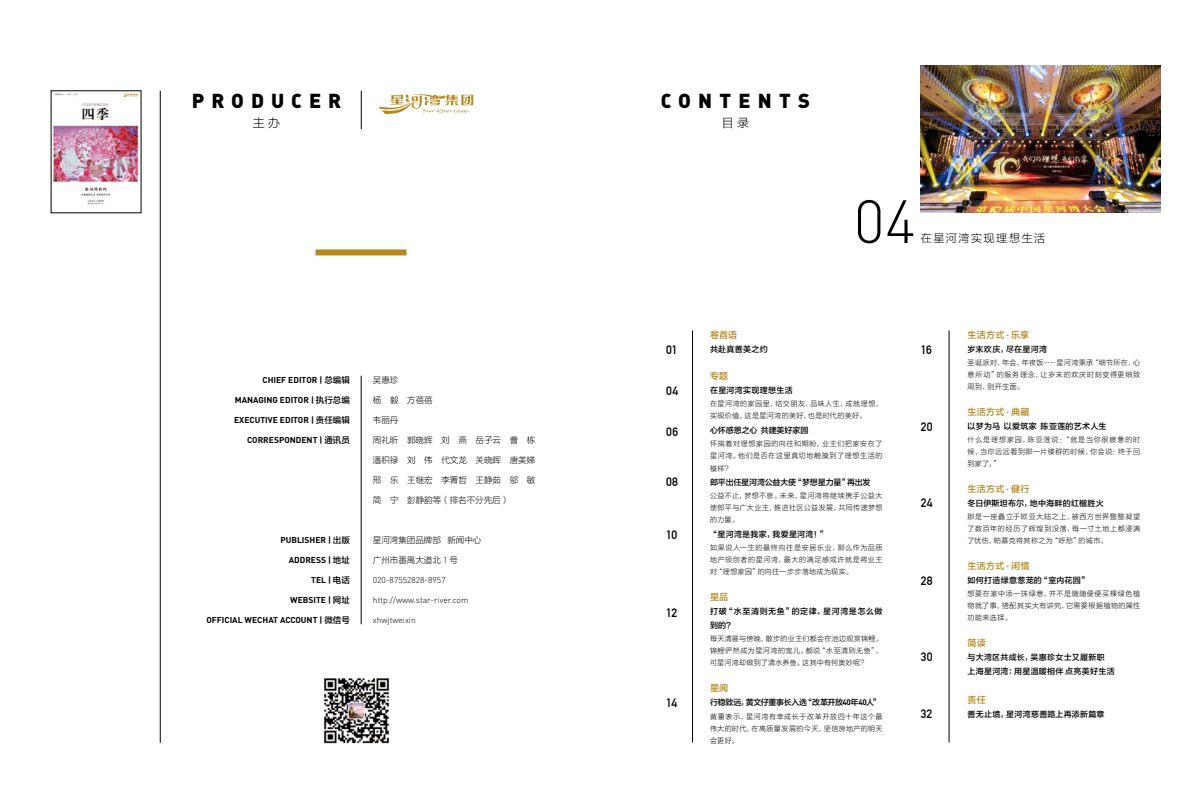
<style>
.page{position:relative;width:1191px;height:808px;background:#fff}
.page>*{position:absolute;margin:0;border:0;box-sizing:border-box;transform-origin:0 0}
.t1{font:300 60px "DIN";color:#000}
.t2{font:20px "DIN Black Alternate";letter-spacing:.365em;color:#000}
.t3{font:20px "DIN Black Alternate";letter-spacing:.345em;color:#000}
.t4{font:700 12px "DIN Alternate";letter-spacing:.01em;color:#000}
.t5{font:12px "FZLTXHJW GB1 0";color:#000}
.t6{font:11px "FZLTXHJW GB1 0";letter-spacing:.14em;color:#000}
.t7{font:9px "FZLTZHK GBK1 0";letter-spacing:.02em;color:#b5871c}
.t8{font:700 8.5px "DIN Pro";color:#000}
.t9{font:8.5px "FZLTXHJW GB1 0";color:#000}
.t10{font:300 8.5px "DIN";color:#000}
.t11{font:8px/14px "FZLTZHK GBK1 0";letter-spacing:.03em;color:#000}
.t12{font:8px "FZLTZHK GBK1 0";letter-spacing:-.035em;color:#000}
.t13{font:8px/14px "FZLTZHK GBK1 0";letter-spacing:.07em;color:#000}
.t14{font:8px "FZLTZHK GBK1 0";letter-spacing:-.02em;color:#000}
.t15{font:8px "FZLTZHK GBK1 0";letter-spacing:-.01em;color:#000}
.t16{font:7px/12px "FZLTXHJW GB1 0";letter-spacing:.075em;color:#000;text-align:justify}
.s1{font-family:"FZLTZHK GBK1 0";font-weight:400}
.s2{font-family:"DIN";font-weight:300}
.s3{font-family:"DIN Pro";font-weight:700}
</style>
<div class="page">
<img style="left:53px;top:93px;width:86px;height:112px">
<hr style="left:361px;top:376px;width:1px;height:248px;background:#000">
<hr style="left:160px;top:91px;width:1px;height:652px;background:#000">
<svg style="left:378px;top:94px;width:95px;height:20px"></svg>
<hr style="left:361px;top:91px;width:1px;height:38px;background:#000">
<div style="left:315px;top:249px;width:91px;height:6px;background:#b5871c"></div>
<img style="left:324px;top:678px;width:65px;height:66px">
<img style="left:921px;top:66px;width:239px;height:147px">
<hr style="left:692px;top:330px;width:1px;height:412px;background:#000">
<hr style="left:949px;top:330px;width:1px;height:412px;background:#000">
<h2 class="t3" style="left:192px;top:87px;width:151px">PRODUCER</h2>
<h3 class="t5" style="left:253px;top:117px;width:29px">主办</h3>
<p class="t8" style="left:262px;top:374px;width:89px">CHIEF EDITOR | <span class="s1">总编辑</span></p>
<p class="t8" style="left:235px;top:394px;width:117px">MANAGING EDITOR | <span class="s1">执行总编</span></p>
<p class="t8" style="left:234px;top:414px;width:117px">EXECUTIVE EDITOR | <span class="s1">责任编辑</span></p>
<p class="t8" style="left:247px;top:434px;width:104px">CORRESPONDENT | <span class="s1">通讯员</span></p>
<p class="t8" style="left:280px;top:534px;width:71px">PUBLISHER | <span class="s1">出版</span></p>
<p class="t8" style="left:289px;top:554px;width:63px">ADDRESS | <span class="s1">地址</span></p>
<p class="t8" style="left:311px;top:574px;width:40px">TEL | <span class="s1">电话</span></p>
<p class="t8" style="left:290px;top:594px;width:61px">WEBSITE | <span class="s1">网址</span></p>
<p class="t8" style="left:206px;top:614px;width:145px">OFFICIAL WECHAT ACCOUNT | <span class="s1">微信号</span></p>
<p class="t9" style="left:373px;top:375px;width:27px">吴惠珍</p>
<p class="t9" style="left:373px;top:395px;width:61px">杨 毅 方蓓蓓</p>
<p class="t9" style="left:373px;top:415px;width:27px">韦丽丹</p>
<p class="t9" style="left:373px;top:435px;width:164px">周礼昕 郭晓辉 刘 燕 岳子云 曹 栋</p>
<p class="t9" style="left:373px;top:455px;width:164px">潘积禄 刘 伟 代文龙 关晓晖 唐美娣</p>
<p class="t9" style="left:373px;top:475px;width:164px">邢 乐 王继宏 李菁哲 王静茹 邬 敏</p>
<p class="t9" style="left:373px;top:495px;width:138px">简 宁 彭静韵等（排名不分先后）</p>
<p class="t9" style="left:373px;top:535px;width:110px">星河湾集团品牌部 新闻中心</p>
<p class="t9" style="left:373px;top:555px;width:87px">广州市番禺大道北 <span class="s2">1</span> 号</p>
<p class="t10" style="left:373px;top:575px;width:74px">020-87552828-8957</p>
<p class="t10" style="left:373px;top:595px;width:97px">http://www.star-river.com</p>
<p class="t10" style="left:373px;top:615px;width:44px">xhwjtweixin</p>
<h2 class="t2" style="left:660px;top:87px;width:151px">CONTENTS</h2>
<h3 class="t5" style="left:721px;top:117px;width:29px">目录</h3>
<h1 class="t1" style="left:853px;top:184px;width:64px">04</h1>
<h3 class="t6" style="left:921px;top:232px;width:126px">在星河湾实现理想生活</h3>
<h3 class="t4" style="left:666px;top:340px;width:13px">01</h3>
<h3 class="t4" style="left:666px;top:381px;width:13px">04</h3>
<h3 class="t4" style="left:666px;top:422px;width:13px">06</h3>
<h3 class="t4" style="left:666px;top:472px;width:13px">08</h3>
<h3 class="t4" style="left:666px;top:525px;width:13px">10</h3>
<h3 class="t4" style="left:666px;top:603px;width:12px">12</h3>
<h3 class="t4" style="left:666px;top:693px;width:12px">14</h3>
<p class="t7" style="left:710px;top:330px;width:29px">卷首语</p>
<p class="t11" style="left:710px;top:343px;width:59px">共赴真善美之约</p>
<p class="t7" style="left:710px;top:371px;width:20px">专题</p>
<p class="t11" style="left:710px;top:384px;width:84px">在星河湾实现理想生活</p>
<p class="t16" style="left:710px;top:398px;width:174px">在星河湾的家园里，结交朋友、品味人生、成就理想，实现价值，这是星河湾的美好，也是时代的美好。</p>
<p class="t15" style="left:710px;top:426px;width:100px">心怀感恩之心 共建美好家园</p>
<p class="t16" style="left:710px;top:438px;width:174px">怀揣着对理想家园的向往和期盼，业主们把家安在了星河湾。他们是否在这里真切地触摸到了理想生活的模样？</p>
<p class="t14" style="left:710px;top:478px;width:162px">郎平出任星河湾公益大使“梦想星力量”再出发</p>
<p class="t16" style="left:710px;top:490px;width:174px">公益不止，梦想不息。未来，星河湾将继续携手公益大使郎平与广大业主，推进社区公益发展，共同传递梦想的力量。</p>
<p class="t11" style="left:710px;top:528px;width:118px">“星河湾是我家，我爱星河湾！”</p>
<p class="t16" style="left:710px;top:542px;width:174px">如果说人一生的最终向往是安居乐业，那么作为品质地产领创者的星河湾，最大的满足感或许就是将业主对“理想家园”的向往一步步落地成为现实。</p>
<p class="t7" style="left:710px;top:592px;width:20px">星品</p>
<p class="t13" style="left:710px;top:605px;width:174px">打破“水至清则无鱼”的定律，星河湾是怎么做到的？</p>
<p class="t16" style="left:710px;top:633px;width:174px">每天清晨与傍晚，散步的业主们都会在池边观赏锦鲤。锦鲤俨然成为星河湾的宠儿。都说“水至清则无鱼”，可星河湾却做到了清水养鱼。这其中有何奥妙呢？</p>
<p class="t7" style="left:710px;top:683px;width:20px">星闻</p>
<p class="t12" style="left:710px;top:698px;width:171px">行稳致远，黄文仔董事长入选“改革开放<span class="s3">40</span>年<span class="s3">40</span>人”</p>
<p class="t16" style="left:710px;top:710px;width:174px">黄董表示，星河湾有幸成长于改革开放四十年这个最伟大的时代，在高质量发展的今天，坚信房地产的明天会更好。</p>
<h3 class="t4" style="left:920px;top:340px;width:13px">16</h3>
<h3 class="t4" style="left:920px;top:417px;width:13px">20</h3>
<h3 class="t4" style="left:920px;top:494px;width:13px">24</h3>
<h3 class="t4" style="left:920px;top:572px;width:13px">28</h3>
<h3 class="t4" style="left:920px;top:648px;width:13px">30</h3>
<h3 class="t4" style="left:920px;top:705px;width:13px">32</h3>
<p class="t7" style="left:967px;top:330px;width:63px">生活方式 <span class="s3">·</span> 乐享</p>
<p class="t11" style="left:967px;top:343px;width:81px">岁末欢庆，尽在星河湾</p>
<p class="t16" style="left:967px;top:357px;width:174px">圣诞派对、年会、年夜饭……星河湾秉承“细节所在，心意所动”的服务理念，让岁末的欢庆时刻变得更细致周到、别开生面。</p>
<p class="t7" style="left:967px;top:407px;width:63px">生活方式 <span class="s3">·</span> 典藏</p>
<p class="t11" style="left:967px;top:420px;width:140px">以梦为马 以爱筑家 陈亚莲的艺术人生</p>
<p class="t16" style="left:967px;top:434px;width:174px">什么是理想家园，陈亚莲说：“就是当你很疲惫的时候，当你远远看到那一片楼群的时候，你会说：终于回到家了。”</p>
<p class="t7" style="left:967px;top:484px;width:63px">生活方式 <span class="s3">·</span> 健行</p>
<p class="t11" style="left:967px;top:497px;width:138px">冬日伊斯坦布尔，地中海畔的红榴胜火</p>
<p class="t16" style="left:967px;top:511px;width:174px">那是一座矗立于欧亚大陆之上，被西方世界整整凝望了数百年的经历了辉煌到没落，每一寸土地上都浸满了忧伤，帕慕克将其称之为“呼愁”的城市。</p>
<p class="t7" style="left:967px;top:561px;width:63px">生活方式 <span class="s3">·</span> 闲情</p>
<p class="t11" style="left:967px;top:574px;width:122px">如何打造绿意葱茏的“室内花园”</p>
<p class="t16" style="left:967px;top:588px;width:174px">想要在家中添一抹绿意，并不是随随便便买棵绿色植物就了事，搭配其实大有讲究，它需要根据植物的属性功能来选择。</p>
<p class="t7" style="left:967px;top:638px;width:20px">简读</p>
<p class="t11" style="left:967px;top:651px;width:149px">与大湾区共成长，吴惠珍女士又履新职<br>上海星河湾：用星温暖相伴点亮美好生活</p>
<p class="t7" style="left:967px;top:695px;width:20px">责任</p>
<p class="t11" style="left:967px;top:708px;width:138px">善无止境，星河湾慈善路上再添新篇章</p>
</div>
